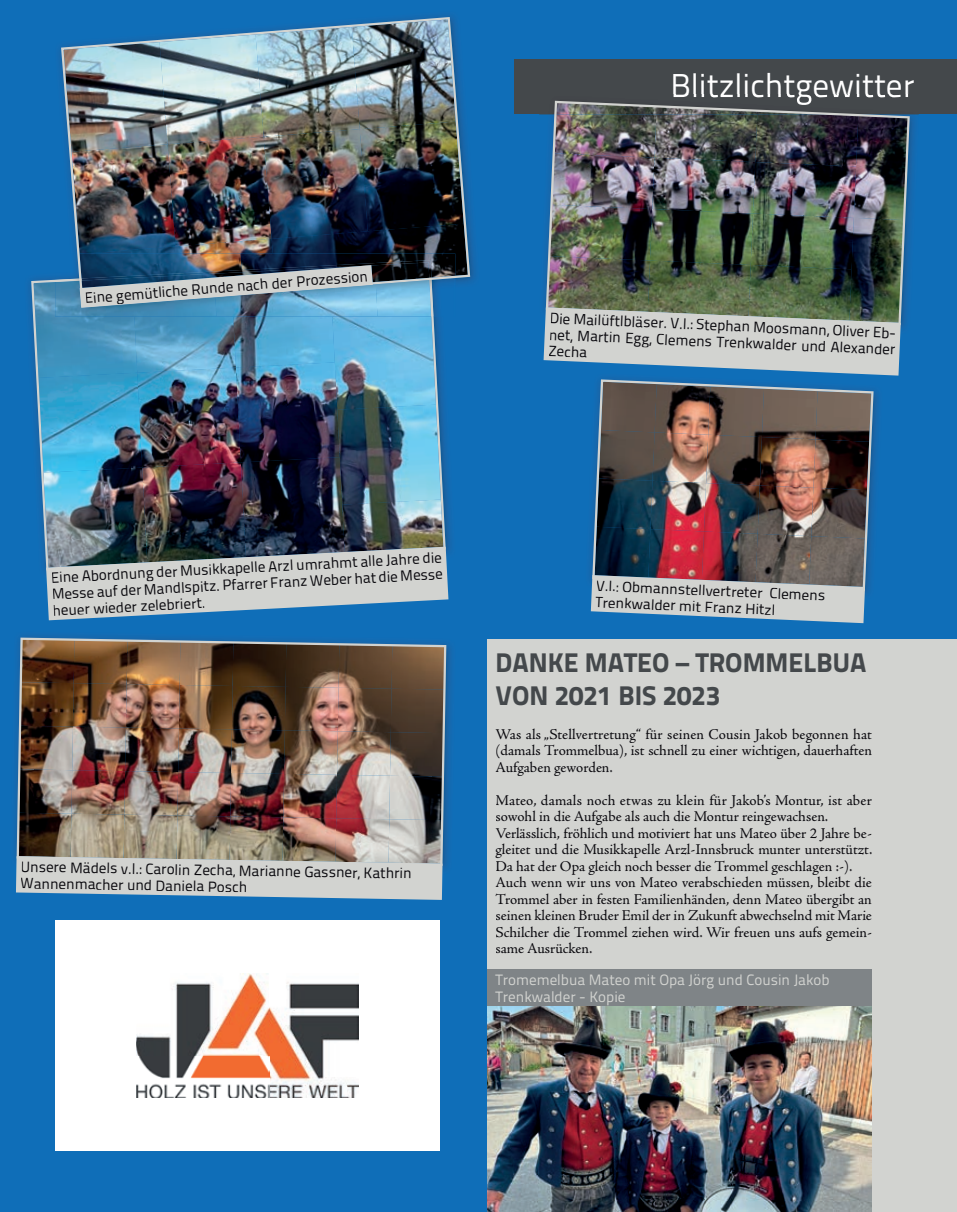
<style>
.page{position:relative;width:957px;height:1212px;background:#0f6eb8}
.page>*{position:absolute;margin:0;border:0;box-sizing:border-box;transform-origin:0 0}
.t1{font:33px "Titillium Text 22 L";color:#fff}
.t2{font:800 27px/32.4px "Titillium Text 22 L";color:#44484b}
.t3{font:15px/16.5px "Adobe Jenson Pro";color:#09080d;text-align:justify}
.t4{font:15px/16.5px "Titillium Text 22 L";color:#09080d}
.t5{font:15px/16.5px "Titillium Text 22 L";color:#d2d3d0}
</style>
<div class="page">
<div style="left:514px;top:60px;width:443px;height:54px;background:#44484b"></div>
<img style="left:31px;top:278px;width:415px;height:292px">
<svg style="left:46px;top:547px;width:402px;height:73px;background:#a0b0ba"></svg>
<img style="left:590px;top:378px;width:288px;height:216px">
<img style="left:592px;top:379px;width:281px;height:212px">
<svg style="left:591px;top:575px;width:274px;height:48px;background:#acb6bd"></svg>
<img style="left:15px;top:636px;width:436px;height:239px">
<img style="left:17px;top:638px;width:429px;height:228px">
<svg style="left:16px;top:856px;width:426px;height:44px;background:#bcc5c8"></svg>
<img style="left:55px;top:278px;width:378px;height:38px">
<img style="left:61px;top:17px;width:409px;height:290px">
<svg style="left:80px;top:265px;width:293px;height:43px;background:#829cac"></svg>
<div style="left:55px;top:920px;width:385px;height:231px;background:#fff"></div>
<img style="left:137px;top:973px;width:221px;height:125px">
<div style="left:487px;top:640px;width:470px;height:572px;background:#d2d3d0"></div>
<img style="left:487px;top:1006px;width:385px;height:206px">
<div style="left:487px;top:970px;width:385px;height:36px;background:#7f8487"></div>
<img style="left:539px;top:100px;width:379px;height:235px">
<img style="left:673px;top:94px;width:241px;height:11px">
<img style="left:546px;top:101px;width:363px;height:224px">
<svg style="left:543px;top:307px;width:357px;height:69px;background:#acbabe"></svg>
<p class="t4" style="left:84px;top:290px;width:285px;rotate:-5deg">Eine gemütliche Runde nach der Prozession</p>
<h1 class="t1" style="left:670px;top:61px;width:245px">Blitzlichtgewitter</h1>
<p class="t4" style="left:550px;top:308px;width:349px;rotate:3deg">Die Mailüftlbläser. V.l.: Stephan Moosmann, Oliver Eb&shy;net, Martin Egg, Clemens Trenkwalder und Alexander</p>
<p class="t4" style="left:549px;top:342px;width:41px;rotate:3deg">Zecha</p>
<p class="t4" style="left:50px;top:569px;width:393px;text-align:justify;rotate:-3deg">Eine Abordnung der Musikkapelle Arzl umrahmt alle Jahre die Messe auf der Mandlspitz. Pfarrer Franz Weber hat die Messe heuer wieder zelebriert.</p>
<p class="t4" style="left:21px;top:857px;width:393px;rotate:1deg">Unsere Mädels v.l.: Carolin Zecha, Marianne Gassner, Kathrin<br>Wannenmacher und Daniela Posch</p>
<p class="t4" style="left:597px;top:575px;width:231px;rotate:3deg">V.l.: Obmannstellvertreter Clemens<br>Trenkwalder mit Franz Hitzl</p>
<h2 class="t2" style="left:495px;top:645px;width:372px">DANKE MATEO – TROMMELBUA<br>VON 2021 BIS 2023</h2>
<p class="t3" style="left:495px;top:726px;width:378px">Was als „Stellvertretung“ für seinen Cousin Jakob begonnen hat (damals Trommelbua), ist schnell zu einer wichtigen, dauerhaften Aufgaben geworden.</p>
<p class="t3" style="left:495px;top:792px;width:378px;text-align:left">Mateo, damals noch etwas zu klein für Jakob’s Montur, ist aber sowohl in die Aufgabe als auch die Montur reingewachsen.<br>Verlässlich, fröhlich und motiviert hat uns Mateo über 2 Jahre be&shy;gleitet und die Musikkapelle Arzl-Innsbruck munter unterstützt.<br>Da hat der Opa gleich noch besser die Trommel geschlagen :-).<br>Auch wenn wir uns von Mateo verabschieden müssen, bleibt die Trommel aber in festen Familienhänden, denn Mateo übergibt an seinen kleinen Bruder Emil der in Zukunft abwechselnd mit Marie Schilcher die Trommel ziehen wird. Wir freuen uns aufs gemein&shy;same Ausrücken.</p>
<p class="t5" style="left:495px;top:971px;width:336px">Tromemelbua Mateo mit Opa Jörg und Cousin Jakob<br>Trenkwalder - Kopie</p>
</div>
